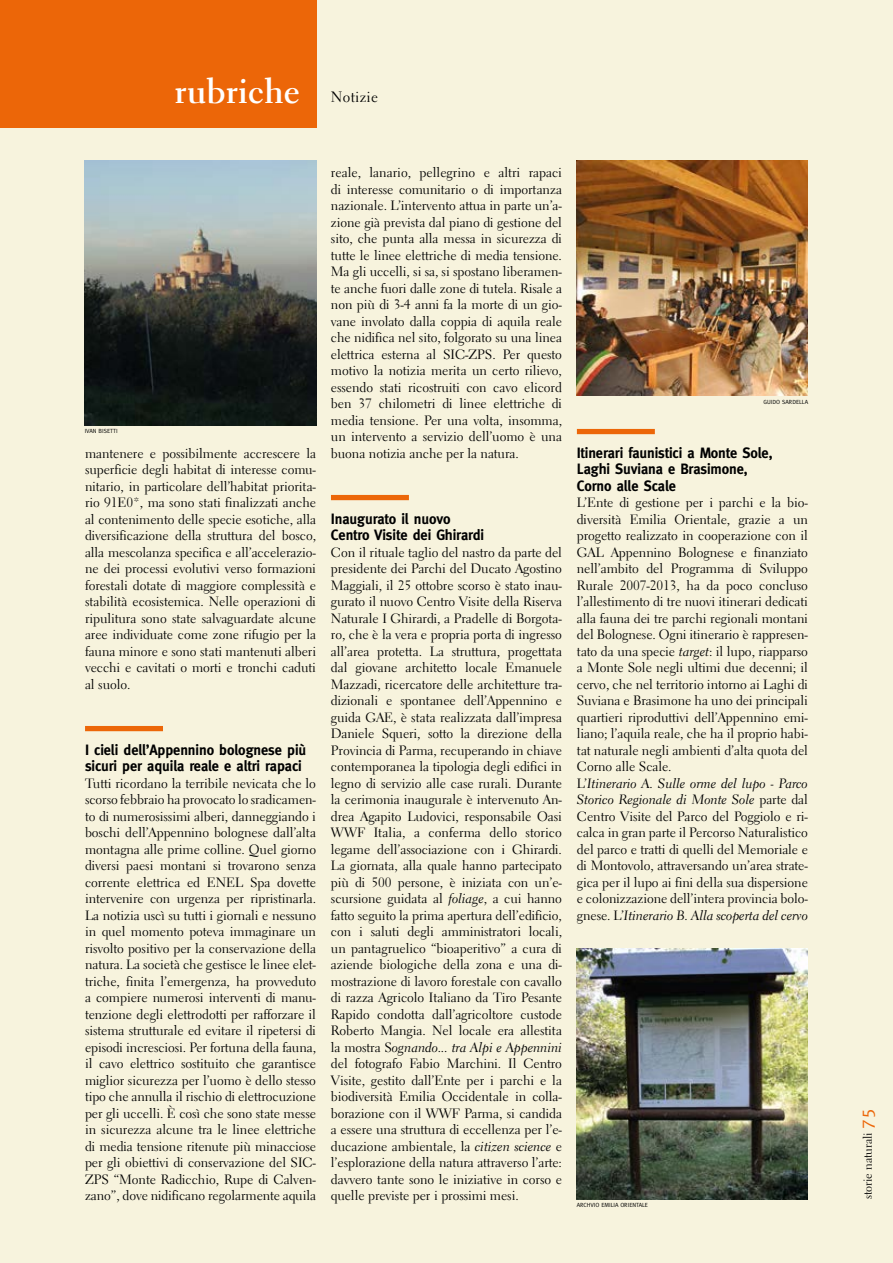
<style>
.page{position:relative;width:893px;height:1263px;background:#f7f3dd}
.page>*{position:absolute;margin:0;border:0;box-sizing:border-box;transform-origin:0 0}
.t1{font:700 34.5px "Electra LT Std";color:#fff}
.t2{font:700 15px/16.5px "Meta";letter-spacing:-.005em;color:#000;scale:.96 1}
.t3{font:15px "Electra LT Std";letter-spacing:.02em;color:#000}
.t4{font:13.5px/16.5px "Electra LT Std";letter-spacing:-.005em;color:#000;text-align:justify}
.t5{font:13.5px/16.5px "Electra LT Std Cursive";letter-spacing:-.005em;color:#000}
.t6{font:12px "Electra LT Std";letter-spacing:-.005em;color:#000}
.t7{font:6px "Meta";color:#000}
.s1{font-family:"Electra LT Std Cursive"}
.s2{font-family:"Electra LT Std"}
.s3{font-family:"Meta";font-size:18px;color:#ec6608}
</style>
<div class="page">
<div style="left:85px;top:726px;width:78px;height:5px;background:#ec6608"></div>
<div style="left:331px;top:495px;width:78px;height:5px;background:#ec6608"></div>
<div style="left:577px;top:429px;width:78px;height:5px;background:#ec6608"></div>
<div style="left:0;top:0;width:316px;height:128px;background:#ec6608"></div>
<img style="left:85px;top:161px;width:231px;height:264px">
<img style="left:577px;top:948px;width:231px;height:251px">
<img style="left:577px;top:161px;width:231px;height:235px">
<h1 class="t1" style="left:175px;top:69px;width:127px">rubriche</h1>
<p class="t3" style="left:331px;top:87px;width:49px">Notizie</p>
<p class="t7" style="left:85px;top:427px;width:35px">IVAN BISETTI</p>
<p class="t4" style="left:85px;top:445px;width:233px">mantenere e possibilmente accrescere la superficie degli habitat di interesse comu&shy;nitario, in particolare dell’habitat priorita&shy;rio 91E0*, ma sono stati finalizzati anche al contenimento delle specie esotiche, alla diversificazione della struttura del bosco, alla mescolanza specifica e all’accelerazio&shy;ne dei processi evolutivi verso formazioni forestali dotate di maggiore complessità e stabilità ecosistemica. Nelle operazioni di ripulitura sono state salvaguardate alcune aree individuate come zone rifugio per la fauna minore e sono stati mantenuti alberi vecchi e cavitati o morti e tronchi caduti al suolo.</p>
<p class="t2" style="left:85px;top:741px;width:232px">I cieli dell’Appennino bolognese più sicuri per aquila reale e altri rapaci</p>
<p class="t4" style="left:85px;top:775px;width:233px">Tutti ricordano la terribile nevicata che lo scorso febbraio ha provocato lo sradicamen&shy;to di numerosissimi alberi, danneggiando i boschi dell’Appennino bolognese dall’alta montagna alle prime colline. Quel giorno diversi paesi montani si trovarono senza corrente elettrica ed ENEL Spa dovette intervenire con urgenza per ripristinarla.<br>La notizia uscì su tutti i giornali e nessuno in quel momento poteva immaginare un risvolto positivo per la conservazione della natura. La società che gestisce le linee elet&shy;triche, finita l’emergenza, ha provveduto a compiere numerosi interventi di manu&shy;tenzione degli elettrodotti per rafforzare il sistema strutturale ed evitare il ripetersi di episodi incresciosi. Per fortuna della fauna, il cavo elettrico sostituito che garantisce miglior sicurezza per l’uomo è dello stesso tipo che annulla il rischio di elettrocuzione per gli uccelli. È così che sono state messe in sicurezza alcune tra le linee elettriche di media tensione ritenute più minacciose per gli obiettivi di conservazione del SIC-ZPS “Monte Radicchio, Rupe di Calven&shy;zano”, dove nidificano regolarmente aquila</p>
<p class="t4" style="left:331px;top:164px;width:233px">reale, lanario, pellegrino e altri rapaci di interesse comunitario o di importanza nazionale. L’intervento attua in parte un’a&shy;zione già prevista dal piano di gestione del sito, che punta alla messa in sicurezza di tutte le linee elettriche di media tensione.<br>Ma gli uccelli, si sa, si spostano liberamen&shy;te anche fuori dalle zone di tutela. Risale a non più di 3-4 anni fa la morte di un gio&shy;vane involato dalla coppia di aquila reale che nidifica nel sito, folgorato su una linea elettrica esterna al SIC-ZPS. Per questo motivo la notizia merita un certo rilievo, essendo stati ricostruiti con cavo elicord ben 37 chilometri di linee elettriche di media tensione. Per una volta, insomma, un intervento a servizio dell’uomo è una buona notizia anche per la natura.</p>
<p class="t2" style="left:331px;top:510px;width:161px">Inaugurato il nuovo<br>Centro Visite dei Ghirardi</p>
<p class="t4" style="left:331px;top:544px;width:233px">Con il rituale taglio del nastro da parte del presidente dei Parchi del Ducato Agostino Maggiali, il 25 ottobre scorso è stato inau&shy;gurato il nuovo Centro Visite della Riserva Naturale I Ghirardi, a Pradelle di Borgota&shy;ro, che è la vera e propria porta di ingresso all’area protetta. La struttura, progettata dal giovane architetto locale Emanuele Mazzadi, ricercatore delle architetture tra&shy;dizionali e spontanee dell’Appennino e guida GAE, è stata realizzata dall’impresa Daniele Squeri, sotto la direzione della Provincia di Parma, recuperando in chiave contemporanea la tipologia degli edifici in legno di servizio alle case rurali. Durante la cerimonia inaugurale è intervenuto An&shy;drea Agapito Ludovici, responsabile Oasi WWF Italia, a conferma dello storico legame dell’associazione con i Ghirardi.<br>La giornata, alla quale hanno partecipato più di 500 persone, è iniziata con un’e&shy;scursione guidata al <span class="s1">foliage</span>, a cui hanno fatto seguito la prima apertura dell’edificio, con i saluti degli amministratori locali, un pantagruelico “bioaperitivo” a cura di aziende biologiche della zona e una di&shy;mostrazione di lavoro forestale con cavallo di razza Agricolo Italiano da Tiro Pesante Rapido condotta dall’agricoltore custode Roberto Mangia. Nel locale era allestita</p>
<p class="t5" style="left:331px;top:1039px;width:233px"><span class="s2">la mostra S</span>ognando... tra Alpi e Appennini</p>
<p class="t4" style="left:331px;top:1055px;width:233px">del fotografo Fabio Marchini. Il Centro Visite, gestito dall’Ente per i parchi e la biodiversità Emilia Occidentale in colla&shy;borazione con il WWF Parma, si candida a essere una struttura di eccellenza per l’e&shy;ducazione ambientale, la <span class="s1">citizen science</span> e l’esplorazione della natura attraverso l’arte: davvero tante sono le iniziative in corso e quelle previste per i prossimi mesi.</p>
<p class="t7" style="left:763px;top:398px;width:46px">GUIDO SARDELLA</p>
<p class="t2" style="left:577px;top:444px;width:205px">Itinerari faunistici a Monte Sole,<br>Laghi Suviana e Brasimone,<br>Corno alle Scale</p>
<p class="t4" style="left:577px;top:494px;width:233px">L’Ente di gestione per i parchi e la bio&shy;diversità Emilia Orientale, grazie a un progetto realizzato in cooperazione con il GAL Appennino Bolognese e finanziato nell’ambito del Programma di Sviluppo Rurale 2007-2013, ha da poco concluso l’allestimento di tre nuovi itinerari dedicati alla fauna dei tre parchi regionali montani del Bolognese. Ogni itinerario è rappresen&shy;tato da una specie <span class="s1">target</span>: il lupo, riapparso a Monte Sole negli ultimi due decenni; il cervo, che nel territorio intorno ai Laghi di Suviana e Brasimone ha uno dei principali quartieri riproduttivi dell’Appennino emi&shy;liano; l’aquila reale, che ha il proprio habi&shy;tat naturale negli ambienti d’alta quota del Corno alle Scale.</p>
<p class="t5" style="left:577px;top:775px;width:233px"><span class="s2">L’</span>Itinerario A. Sulle orme del lupo - Parco<br>Storico Regionale di Monte Sole <span class="s2">parte dal</span></p>
<p class="t4" style="left:577px;top:808px;width:233px">Centro Visite del Parco del Poggiolo e ri&shy;calca in gran parte il Percorso Naturalistico del parco e tratti di quelli del Memoriale e di Montovolo, attraversando un’area strate&shy;gica per il lupo ai fini della sua dispersione e colonizzazione dell’intera provincia bolo-</p>
<p class="t5" style="left:577px;top:907px;width:233px"><span class="s2">gnese. L’</span>Itinerario B. Alla scoperta del cervo</p>
<p class="t7" style="left:577px;top:1201px;width:73px">ARCHVIO EMILIA ORIENTALE</p>
<p class="t6" style="left:860px;top:1199px;width:92px;rotate:-90deg">storie naturali <span class="s3">75</span></p>
</div>
